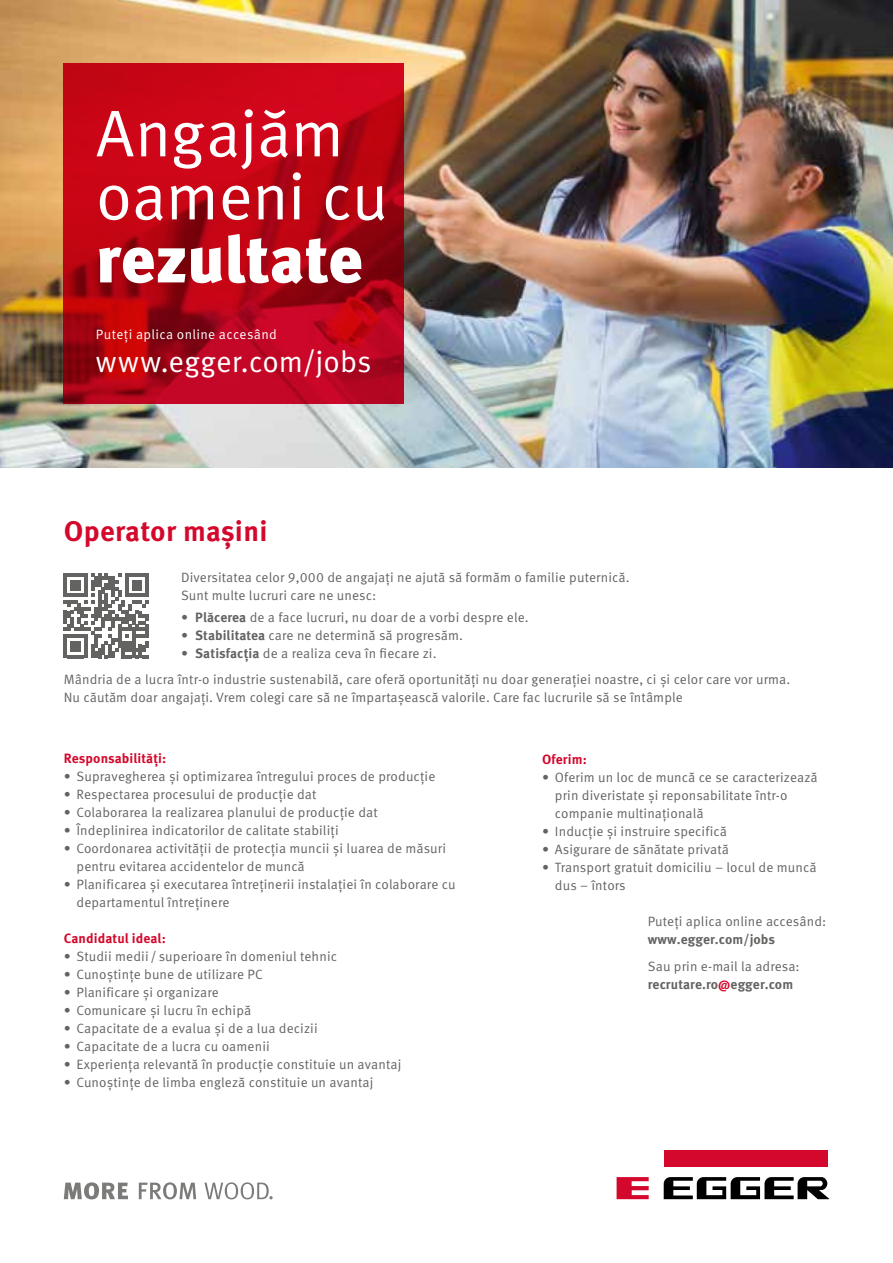
<style>
.page{position:relative;width:893px;height:1263px;background:#fff}
.page>*{position:absolute;margin:0;border:0;box-sizing:border-box;transform-origin:0 0}
.t1{font:66px/63px "Meta Pro";letter-spacing:-.015em;color:#fff}
.t2{font:900 66px "Meta Pro";letter-spacing:-.01em;color:#fff}
.t3{font:30px "Meta Pro";color:#fff}
.t4{font:700 28.5px "Meta Pro";letter-spacing:.01em;color:#d4082c}
.t5{font:13.5px/18px "Meta Pro";letter-spacing:.01em;color:#636362}
.t6{font:700 13.5px "Meta Pro";letter-spacing:.005em;color:#d4082c}
.t7{font:13.5px "Meta Pro";letter-spacing:.025em;color:#fff}
.t8{font:700 13.5px "Meta Pro";letter-spacing:.005em;color:#636362}
.s1{font-weight:700}
.s2{font-weight:700;color:#d4082c}
</style>
<div class="page">
<img style="left:0;top:0;width:893px;height:468px">
<svg style="left:64px;top:573px;width:85px;height:85px"></svg>
<div style="left:664px;top:1150px;width:163px;height:17px;background:#d4082c"></div>
<svg style="left:617px;top:1177px;width:32px;height:22px"></svg>
<svg style="left:664px;top:1177px;width:166px;height:22px"></svg>
<svg style="left:64px;top:1182px;width:64px;height:17px"></svg>
<svg style="left:139px;top:1182px;width:57px;height:17px"></svg>
<svg style="left:204px;top:1182px;width:69px;height:17px"></svg>
<svg style="left:64px;top:64px;width:340px;height:340px;background:#b80416"></svg>
<h1 class="t1" style="left:96px;top:103px;width:294px">Angajăm oameni cu</h1>
<h1 class="t2" style="left:96px;top:218px;width:269px">rezultate</h1>
<p class="t7" style="left:96px;top:326px;width:183px">Puteţi aplica online accesând</p>
<h2 class="t3" style="left:96px;top:343px;width:277px">www.egger.com/jobs</h2>
<h3 class="t4" style="left:64px;top:509px;width:205px">Operator mașini</h3>
<p class="t5" style="left:181px;top:569px;width:450px">Diversitatea celor 9,000 de angajați ne ajută să formăm o familie puternică.<br>Sunt multe lucruri care ne unesc:</p>
<p class="t5" style="left:181px;top:609px;width:349px">• <span class="s1">Plăcerea</span> de a face lucruri, nu doar de a vorbi despre ele.</p>
<p class="t5" style="left:181px;top:627px;width:283px">• <span class="s1">Stabilitatea</span> care ne determină să progresăm.</p>
<p class="t5" style="left:64px;top:641px;width:728px;line-height:25.3px;text-indent:117px">• <span class="s1">Satisfacția</span> de a realiza ceva în fiecare zi.<br>Mândria de a lucra într-o industrie sustenabilă, care oferă oportunități nu doar generației noastre, ci și celor care vor urma.</p>
<p class="t5" style="left:64px;top:688px;width:621px">Nu căutăm doar angajați. Vrem colegi care să ne împartașească valorile. Care fac lucrurile să se întâmple</p>
<p class="t6" style="left:64px;top:748px;width:104px">Responsabilități:</p>
<p class="t5" style="left:64px;top:768px;width:373px">• Supravegherea și optimizarea întregului proces de producție</p>
<p class="t5" style="left:64px;top:786px;width:254px">• Respectarea procesului de producție dat</p>
<p class="t5" style="left:64px;top:804px;width:315px">• Colaborarea la realizarea planului de producție dat</p>
<p class="t5" style="left:64px;top:822px;width:276px">• Îndeplinirea indicatorilor de calitate stabiliți</p>
<p class="t5" style="left:77px;top:840px;width:371px;text-indent:-13px">• Coordonarea activității de protecția muncii și luarea de măsuri pentru evitarea accidentelor de muncă</p>
<p class="t5" style="left:77px;top:876px;width:381px;text-indent:-13px">• Planificarea și executarea întreținerii instalației în colaborare cu departamentul întreținere</p>
<p class="t6" style="left:64px;top:928px;width:103px">Candidatul ideal:</p>
<p class="t5" style="left:64px;top:948px;width:275px">• Studii medii / superioare în domeniul tehnic</p>
<p class="t5" style="left:64px;top:966px;width:200px">• Cunoștințe bune de utilizare PC</p>
<p class="t5" style="left:64px;top:984px;width:157px">• Planificare și organizare</p>
<p class="t5" style="left:64px;top:1002px;width:189px">• Comunicare și lucru în echipă</p>
<p class="t5" style="left:64px;top:1020px;width:255px">• Capacitate de a evalua și de a lua decizii</p>
<p class="t5" style="left:64px;top:1038px;width:208px">• Capacitate de a lucra cu oamenii</p>
<p class="t5" style="left:64px;top:1056px;width:339px">• Experiența relevantă în producție constituie un avantaj</p>
<p class="t5" style="left:64px;top:1074px;width:311px">• Cunoștințe de limba engleză constituie un avantaj</p>
<p class="t6" style="left:542px;top:749px;width:46px">Oferim:</p>
<p class="t5" style="left:555px;top:769px;width:264px;text-indent:-13px">• Oferim un loc de muncă ce se caracterizează prin diveristate și reponsabilitate într-o companie multinațională</p>
<p class="t5" style="left:542px;top:823px;width:186px">• Inducție și instruire specifică</p>
<p class="t5" style="left:542px;top:841px;width:188px">• Asigurare de sănătate privată</p>
<p class="t5" style="left:555px;top:859px;width:263px;text-indent:-13px">• Transport gratuit domiciliu – locul de muncă dus – întors</p>
<p class="t5" style="left:648px;top:912px;width:180px">Puteţi aplica online accesând:</p>
<p class="t8" style="left:648px;top:928px;width:129px">www.egger.com/jobs</p>
<p class="t5" style="left:648px;top:957px;width:153px">Sau prin e-mail la adresa: <span class="s1">recrutare.ro</span><span class="s2">@</span><span class="s1">egger.com</span></p>
</div>
